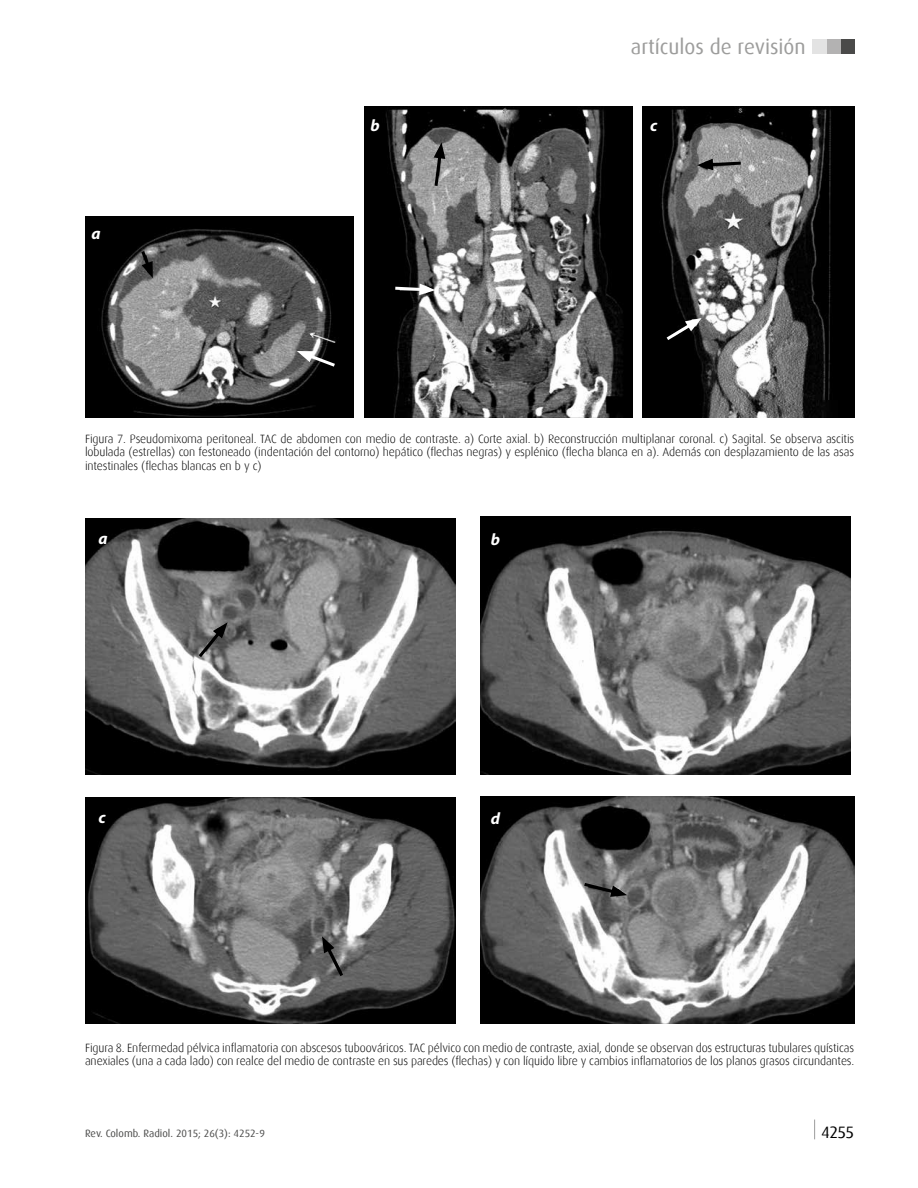
<style>
.page{position:relative;width:918px;height:1188px;background:#fff}
.page>*{position:absolute;margin:0;border:0;box-sizing:border-box;transform-origin:0 0}
.t1{font:21px "Dax";color:#9d9d9c}
.t2{font:italic 700 16.5px "Myriad Pro";color:#fff}
.t3{font:16.5px "Dax";color:#000}
.t4{font:300 12px/13.5px "Dax";letter-spacing:-.01em;color:#000;text-align:justify}
.t5{font:10.5px "Dax";color:#4a4a49}
</style>
<div class="page">
<svg style="left:814px;top:1120px;width:1px;height:19px"></svg>
<div style="left:840px;top:40px;width:14px;height:14px;background:#4a4a49"></div>
<div style="left:826px;top:40px;width:14px;height:14px;background:#b3b2b2"></div>
<div style="left:812px;top:40px;width:14px;height:14px;background:#e3e3e3"></div>
<img style="left:85px;top:217px;width:268px;height:201px">
<img style="left:365px;top:106px;width:268px;height:312px">
<img style="left:642px;top:106px;width:212px;height:312px">
<img style="left:85px;top:518px;width:370px;height:256px">
<img style="left:480px;top:516px;width:370px;height:258px">
<img style="left:85px;top:798px;width:370px;height:226px">
<img style="left:480px;top:796px;width:375px;height:228px">
<svg style="left:297px;top:351px;width:41px;height:18px"></svg>
<svg style="left:392px;top:284px;width:43px;height:11px"></svg>
<svg style="left:663px;top:318px;width:39px;height:25px"></svg>
<svg style="left:139px;top:248px;width:14px;height:30px"></svg>
<svg style="left:433px;top:142px;width:12px;height:47px"></svg>
<svg style="left:196px;top:622px;width:32px;height:38px"></svg>
<svg style="left:322px;top:936px;width:24px;height:43px"></svg>
<svg style="left:581px;top:881px;width:46px;height:16px"></svg>
<svg style="left:697px;top:159px;width:47px;height:11px"></svg>
<h1 class="t1" style="left:631px;top:35px;width:176px">artículos de revisión</h1>
<h2 class="t2" style="left:91px;top:223px;width:11px">a</h2>
<h2 class="t2" style="left:371px;top:115px;width:11px">b</h2>
<h2 class="t2" style="left:650px;top:115px;width:9px">c</h2>
<p class="t4" style="left:85px;top:432px;width:771px">Figura 7. Pseudomixoma peritoneal. TAC de abdomen con medio de contraste. a) Corte axial. b) Reconstrucción multiplanar coronal. c) Sagital. Se observa ascitis lobulada (estrellas) con festoneado (indentación del contorno) hepático (flechas negras) y esplénico (flecha blanca en a). Además con desplazamiento de las asas intestinales (flechas blancas en b y c)</p>
<h2 class="t2" style="left:98px;top:527px;width:11px">a</h2>
<h2 class="t2" style="left:98px;top:807px;width:9px">c</h2>
<h2 class="t2" style="left:491px;top:529px;width:11px">b</h2>
<h2 class="t2" style="left:491px;top:808px;width:11px">d</h2>
<p class="t4" style="left:85px;top:1041px;width:771px">Figura 8. Enfermedad pélvica inflamatoria con abscesos tuboováricos. TAC pélvico con medio de contraste, axial, donde se observan dos estructuras tubulares quísticas anexiales (una a cada lado) con realce del medio de contraste en sus paredes (flechas) y con líquido libre y cambios inflamatorios de los planos grasos circundantes.</p>
<p class="t5" style="left:85px;top:1127px;width:182px">Rev. Colomb. Radiol. 2015; 26(3): 4252-9</p>
<h2 class="t3" style="left:821px;top:1123px;width:35px">4255</h2>
</div>
